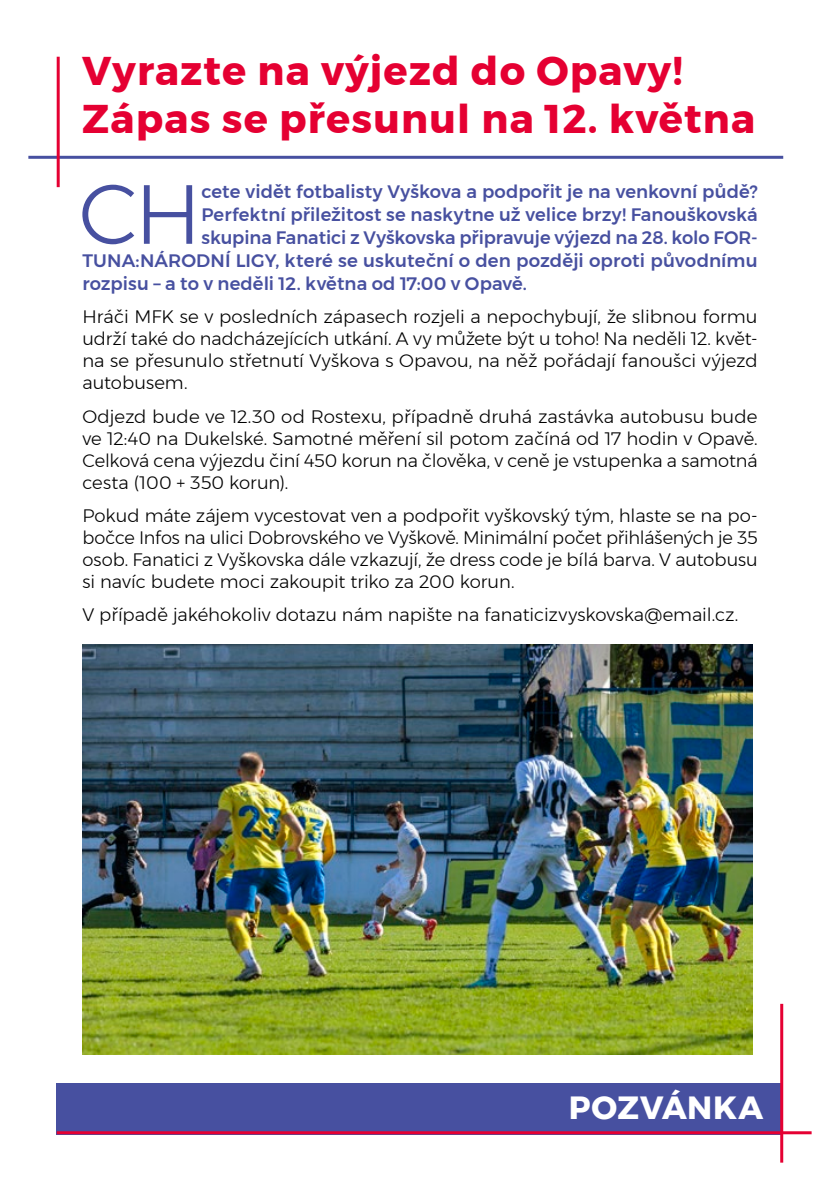
<style>
.page{position:relative;width:840px;height:1191px;background:#fff}
.page>*{position:absolute;margin:0;border:0;box-sizing:border-box;transform-origin:0 0}
.t1{font:300 83.8px "Montserrat";color:#4750a0}
.t2{font:700 40px/48px "Montserrat";letter-spacing:.03em;color:#e50032}
.t3{font:700 32px "Montserrat";letter-spacing:.02em;color:#fff}
.t4{font:300 18px/22px "Montserrat";color:#000;text-align:justify}
.t5{font:500 18px "Montserrat";letter-spacing:.005em;color:#4750a0}
</style>
<div class="page">
<div style="left:57px;top:1083px;width:725px;height:51px;background:#4750a0"></div>
<hr style="left:57px;top:1131px;width:754px;height:3px;background:#e50032">
<hr style="left:28px;top:156px;width:754px;height:3px;background:#4750a0">
<hr style="left:779px;top:1003px;width:3px;height:159px;background:#e50032">
<hr style="left:57px;top:57px;width:3px;height:130px;background:#e50032">
<img style="left:82px;top:645px;width:670px;height:409px">
<h2 class="t2" style="left:82px;top:47px;width:674px">Vyrazte na výjezd do Opavy!<br>Zápas se přesunul na 12. května</h2>
<h1 class="t1" style="left:79px;top:151px;width:124px">CH</h1>
<p class="t5" style="left:201px;top:177px;width:557px">cete vidět fotbalisty Vyškova a podpořit je na venkovní půdě?</p>
<p class="t5" style="left:201px;top:200px;width:557px">Perfektní přiležitost se naskytne už velice brzy! Fanouškovská</p>
<p class="t5" style="left:201px;top:223px;width:557px">skupina Fanatici z Vyškovska připravuje výjezd na 28. kolo FOR-</p>
<p class="t5" style="left:82px;top:246px;width:676px">TUNA:NÁRODNÍ LIGY, které se uskuteční o den později oproti původnímu</p>
<p class="t5" style="left:82px;top:269px;width:445px">rozpisu – a to v neděli 12. května od 17:00 v Opavě.</p>
<p class="t4" style="left:82px;top:305px;width:676px">Hráči MFK se v posledních zápasech rozjeli a nepochybují, že slibnou formu udrží také do nadcházejících utkání. A vy můžete být u toho! Na neděli 12. květ&shy;na se přesunulo střetnutí Vyškova s Opavou, na něž pořádají fanoušci výjezd autobusem.</p>
<p class="t4" style="left:82px;top:405px;width:676px">Odjezd bude ve 12.30 od Rostexu, případně druhá zastávka autobusu bude ve 12:40 na Dukelské. Samotné měření sil potom začíná od 17 hodin v Opavě.<br>Celková cena výjezdu činí 450 korun na člověka, v ceně je vstupenka a samotná cesta (100 + 350 korun).</p>
<p class="t4" style="left:82px;top:504px;width:676px">Pokud máte zájem vycestovat ven a podpořit vyškovský tým, hlaste se na po&shy;bočce Infos na ulici Dobrovského ve Vyškově. Minimální počet přihlášených je 35 osob. Fanatici z Vyškovska dále vzkazují, že dress code je bílá barva. V autobusu si navíc budete moci zakoupit triko za 200 korun.</p>
<p class="t4" style="left:82px;top:603px;width:657px">V případě jakéhokoliv dotazu nám napište na fanaticizvyskovska@email.cz.</p>
<h3 class="t3" style="left:568px;top:1082px;width:196px">POZVÁNKA</h3>
</div>
